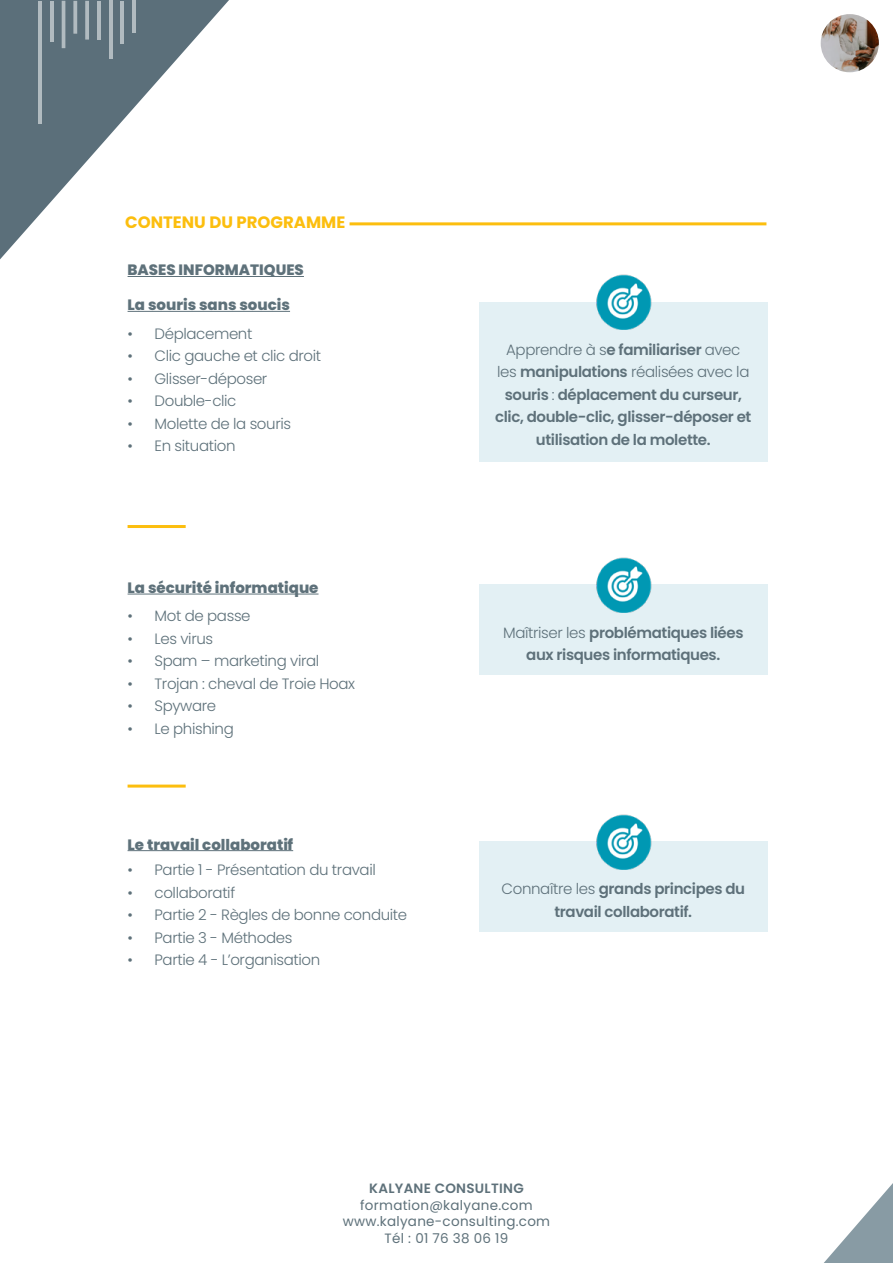
<style>
.page{position:relative;width:893px;height:1263px;background:#fff}
.page>*{position:absolute;margin:0;border:0;box-sizing:border-box;transform-origin:0 0}
.t1{font:700 16.5px "Poppins";color:#fcbe0e}
.t2{font:300 15px "Poppins";letter-spacing:-.025em;color:#5e717a}
.t3{font:600 15px/22.5px "Poppins";letter-spacing:-.025em;color:#5e717a;text-align:center}
.t4{font:800 15px "Poppins";color:#5e717a}
.t5{font:13.5px/16.5px "Poppins";letter-spacing:.02em;color:#5e717a;text-align:center}
.t6{font:600 13.5px "Poppins";letter-spacing:.02em;color:#5e717a}
.s1{font-weight:300}
</style>
<div class="page">
<svg style="left:824px;top:1183px;width:69px;height:80px"></svg>
<svg style="left:0;top:0;width:229px;height:259px"></svg>
<hr style="left:38px;top:1px;width:4px;height:122px;background:#b1bbc0">
<hr style="left:132px;top:1px;width:4px;height:32px;background:#b1bbc0">
<hr style="left:121px;top:1px;width:3px;height:43px;background:#fff">
<hr style="left:50px;top:1px;width:4px;height:41px;background:#b1bbc0">
<hr style="left:62px;top:1px;width:3px;height:47px;background:#fff">
<svg style="left:73px;top:1px;width:4px;height:33px"></svg>
<svg style="left:85px;top:1px;width:4px;height:39px"></svg>
<hr style="left:97px;top:1px;width:4px;height:39px;background:#b1bbc0">
<hr style="left:109px;top:1px;width:4px;height:58px;background:#b1bbc0">
<img style="left:821px;top:14px;width:58px;height:58px;border-radius:29px">
<hr style="left:128px;top:311px;width:162px;height:1px;background:#5e717a">
<hr style="left:128px;top:594px;width:191px;height:1px;background:#5e717a">
<hr style="left:128px;top:850px;width:165px;height:1px;background:#5e717a">
<div style="left:479px;top:302px;width:288px;height:159px;background:#e3f0f4"></div>
<img style="left:596px;top:275px;width:56px;height:55px">
<div style="left:479px;top:584px;width:288px;height:91px;background:#e3f0f4"></div>
<img style="left:596px;top:557px;width:56px;height:56px">
<div style="left:479px;top:841px;width:288px;height:90px;background:#e3f0f4"></div>
<img style="left:596px;top:814px;width:56px;height:55px">
<hr style="left:350px;top:222px;width:416px;height:3px;background:#fcbe0e">
<hr style="left:128px;top:525px;width:58px;height:3px;background:#fcbe0e">
<hr style="left:128px;top:784px;width:58px;height:3px;background:#fcbe0e">
<hr style="left:128px;top:276px;width:176px;height:1px;background:#5e717a">
<p class="t1" style="left:125px;top:212px;width:222px">CONTENU DU PROGRAMME</p>
<p class="t4" style="left:128px;top:261px;width:178px">BASES INFORMATIQUES</p>
<p class="t4" style="left:128px;top:296px;width:164px">La souris sans soucis</p>
<p class="t2" style="left:128px;top:325px;width:126px">• Déplacement</p>
<p class="t2" style="left:128px;top:347px;width:195px">• Clic gauche et clic droit</p>
<p class="t2" style="left:128px;top:370px;width:141px">• Glisser-déposer</p>
<p class="t2" style="left:128px;top:392px;width:110px">• Double-clic</p>
<p class="t2" style="left:128px;top:415px;width:165px">• Molette de la souris</p>
<p class="t2" style="left:128px;top:437px;width:109px">• En situation</p>
<p class="t4" style="left:128px;top:579px;width:192px">La sécurité informatique</p>
<p class="t2" style="left:128px;top:607px;width:125px">• Mot de passe</p>
<p class="t2" style="left:128px;top:630px;width:87px">• Les virus</p>
<p class="t2" style="left:128px;top:652px;width:193px">• Spam – marketing viral</p>
<p class="t2" style="left:128px;top:675px;width:229px">• Trojan : cheval de Troie Hoax</p>
<p class="t2" style="left:128px;top:697px;width:90px">• Spyware</p>
<p class="t2" style="left:128px;top:720px;width:108px">• Le phishing</p>
<p class="t4" style="left:128px;top:835px;width:167px">Le travail collaboratif</p>
<p class="t2" style="left:128px;top:861px;width:250px">• Partie 1 - Présentation du travail</p>
<p class="t2" style="left:128px;top:883px;width:109px">• collaboratif</p>
<p class="t2" style="left:128px;top:906px;width:281px">• Partie 2 - Règles de bonne conduite</p>
<p class="t2" style="left:128px;top:928px;width:166px">• Partie 3 - Méthodes</p>
<p class="t2" style="left:128px;top:951px;width:194px">• Partie 4 - L’organisation</p>
<p class="t3" style="left:495px;top:338px;width:258px"><span class="s1">Apprendre à s</span>e familiariser <span class="s1">avec les</span> manipulations <span class="s1">réalisées avec la </span>souris <span class="s1">:</span> déplacement du curseur, clic, double-clic, glisser-déposer et utilisation de la molette.</p>
<p class="t3" style="left:503px;top:621px;width:242px"><span class="s1">Maîtriser les</span> problématiques liées aux risques informatiques.</p>
<p class="t3" style="left:502px;top:878px;width:245px"><span class="s1">Connaître les</span> grands principes du travail collaboratif.</p>
<p class="t6" style="left:369px;top:1180px;width:156px">KALYANE CONSULTING</p>
<p class="t5" style="left:343px;top:1197px;width:209px">formation@kalyane.com www.kalyane-consulting.com<br>Tél : 01 76 38 06 19</p>
</div>
